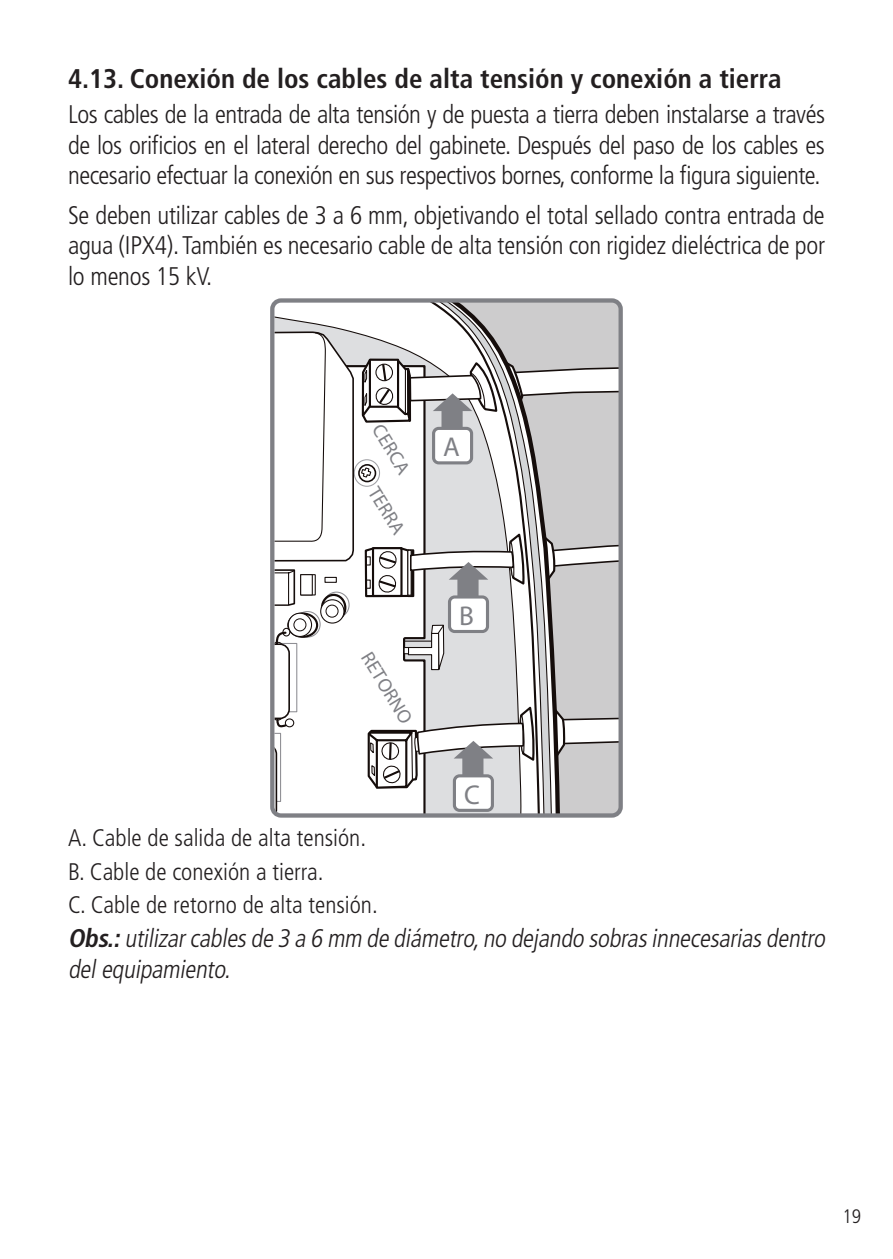
<style>
.page{position:relative;width:893px;height:1259px;background:#fff}
.page>*{position:absolute;margin:0;border:0;box-sizing:border-box;transform-origin:0 0}
.t1{font:700 27.3px "Arial";color:#7f8085}
.t2{font:700 condensed 27px "Frutiger LT Std";color:#231f20}
._0__Corpo_de_texto{font:300 condensed 25.5px/30.6px "Frutiger LT Std";letter-spacing:-.015em;color:#231f20;text-align:justify}
._0__Corpo_de_texto-2{font:italic 300 condensed 25.5px/30.6px "Frutiger LT Std";color:#231f20}
.Recuo__nivel1{font:300 condensed 24px "Frutiger LT Std";color:#231f20}
.t3{font:300 condensed 19.5px "Frutiger LT Std";color:#231f20}
.t4{font:700 19.2px "Arial";color:#7f8085}
.s1{font-weight:700}
</style>
<div class="page">
<svg style="left:275px;top:303px;width:343px;height:509px"></svg>
<svg style="left:275px;top:331px;width:343px;height:275px"></svg>
<div style="left:449px;top:597px;width:38px;height:34px;background:#fff;border-radius:5px"></div>
<div style="left:448px;top:595px;width:41px;height:38px;border:3px solid #7f8085;border-radius:5px"></div>
<div style="left:270px;top:298px;width:353px;height:519px;border:4px solid #7f8085;border-radius:9px"></div>
<p class="t2" style="left:68px;top:63px;width:715px">4.13. Conexión de los cables de alta tensión y conexión a tierra</p>
<p class="_0__Corpo_de_texto" style="left:68px;top:99px;width:758px">Los cables de la entrada de alta tensión y de puesta a tierra deben instalarse a través de los orificios en el lateral derecho del gabinete. Después del paso de los cables es necesario efectuar la conexión en sus respectivos bornes, conforme la figura siguiente.</p>
<p class="_0__Corpo_de_texto" style="left:68px;top:200px;width:758px">Se deben utilizar cables de 3 a 6 mm, objetivando el total sellado contra entrada de agua (IPX4). También es necesario cable de alta tensión con rigidez dieléctrica de por lo menos 15 kV.</p>
<p class="t4" style="left:387px;top:420px;width:56px;rotate:58deg">CERCA</p>
<p class="t4" style="left:383px;top:482px;width:53px;rotate:58deg">TERRA</p>
<p class="t4" style="left:376px;top:648px;width:81px;rotate:58deg">RETORNO</p>
<p class="t1" style="left:443px;top:430px;width:18px">A</p>
<p class="t1" style="left:459px;top:599px;width:16px">B</p>
<p class="t1" style="left:464px;top:777px;width:17px">C</p>
<p class="Recuo__nivel1" style="left:68px;top:824px;width:300px">A. Cable de salida de alta tensión.</p>
<p class="Recuo__nivel1" style="left:68px;top:857px;width:257px">B. Cable de conexión a tierra.</p>
<p class="Recuo__nivel1" style="left:68px;top:890px;width:311px">C. Cable de retorno de alta tensión.</p>
<p class="_0__Corpo_de_texto-2" style="left:68px;top:923px;width:763px"><span class="s1">Obs.:</span>utilizarcablesde 3 a 6 mm de diámetro,no dejando sobrasinnecesariasdentro delequipamiento.</p>
<p class="t3" style="left:842px;top:1205px;width:20px">19</p>
</div>
